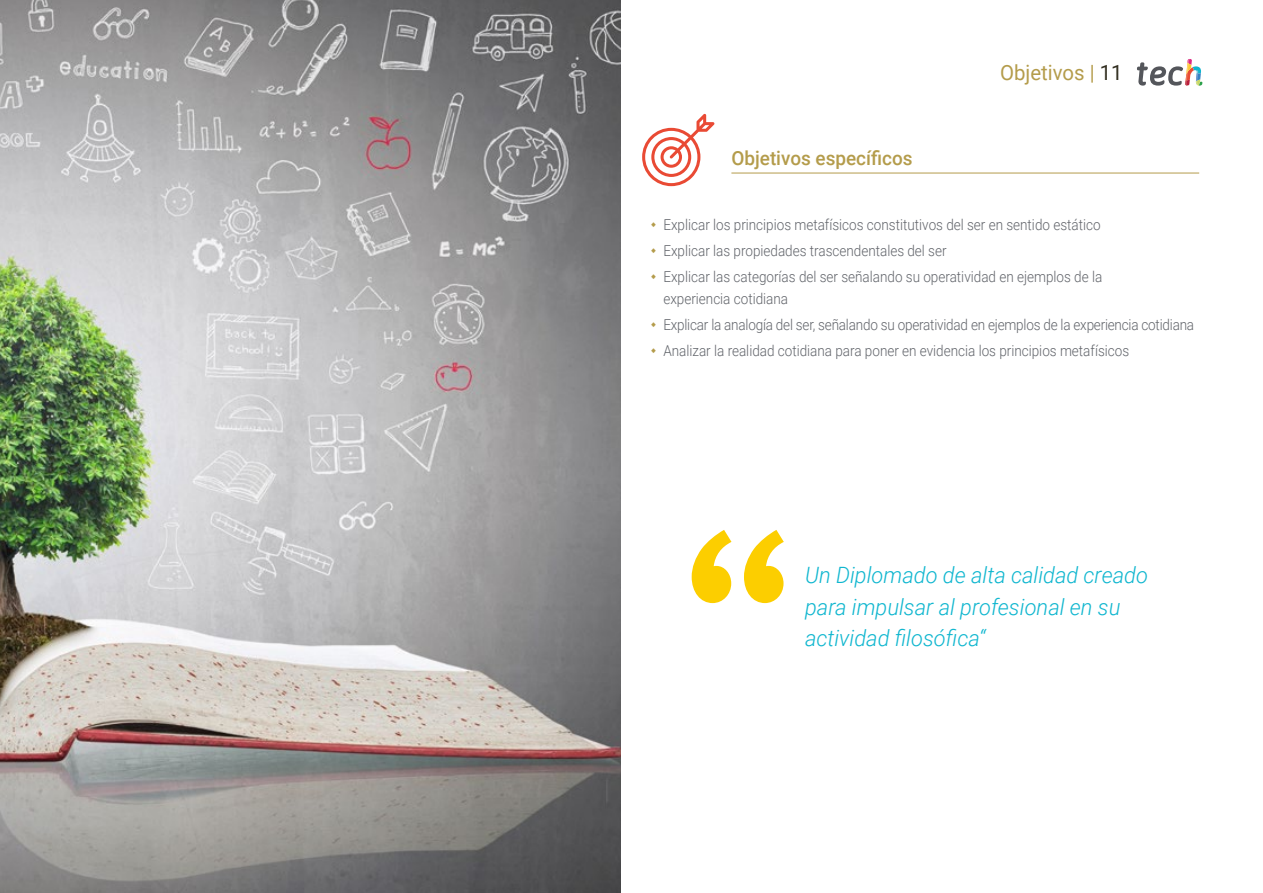
<style>
.page{position:relative;width:1263px;height:893px;background:#fff}
.page>*{position:absolute;margin:0;border:0;box-sizing:border-box;transform-origin:0 0}
.t1{font:italic 300 22.5px/31.5px "Roboto";color:#0fb6cf}
.t2{font:21px "Roboto";color:#b49c4b}
.t3{font:500 19.5px "Roboto";color:#b49c4b}
.t4{font:300 15px/26px "Roboto";color:#61646a;scale:.9 1}
.s1{color:#312e20}
</style>
<div class="page">
<hr style="left:731px;top:173px;width:468px;height:1px;background:#b49c4b">
<svg style="left:642px;top:114px;width:72px;height:72px"></svg>
<img style="left:0;top:0;width:621px;height:893px">
<svg style="left:692px;top:530px;width:92px;height:73px"></svg>
<svg style="left:1137px;top:59px;width:65px;height:27px"></svg>
<h3 class="t3" style="left:731px;top:144px;width:183px">Objetivos específicos</h3>
<h2 class="t2" style="left:1000px;top:57px;width:124px">Objetivos | <span class="s1">11</span></h2>
<p class="t4" style="left:663px;top:211px;width:489px">Explicar los principios metafísicos constitutivos del ser en sentido estático<br>Explicar las propiedades trascendentales del ser<br>Explicar las categorías del ser señalando su operatividad en ejemplos de la</p>
<p class="t4" style="left:663px;top:285px;width:591px">experiencia cotidiana<br>Explicar la analogía del ser, señalando su operatividad en ejemplos de la experiencia cotidiana<br>Analizar la realidad cotidiana para poner en evidencia los principios metafísicos</p>
<h1 class="t1" style="left:805px;top:559px;width:344px">Un Diplomado de alta calidad creado para impulsar al profesional en su actividad filosófica“</h1>
</div>
